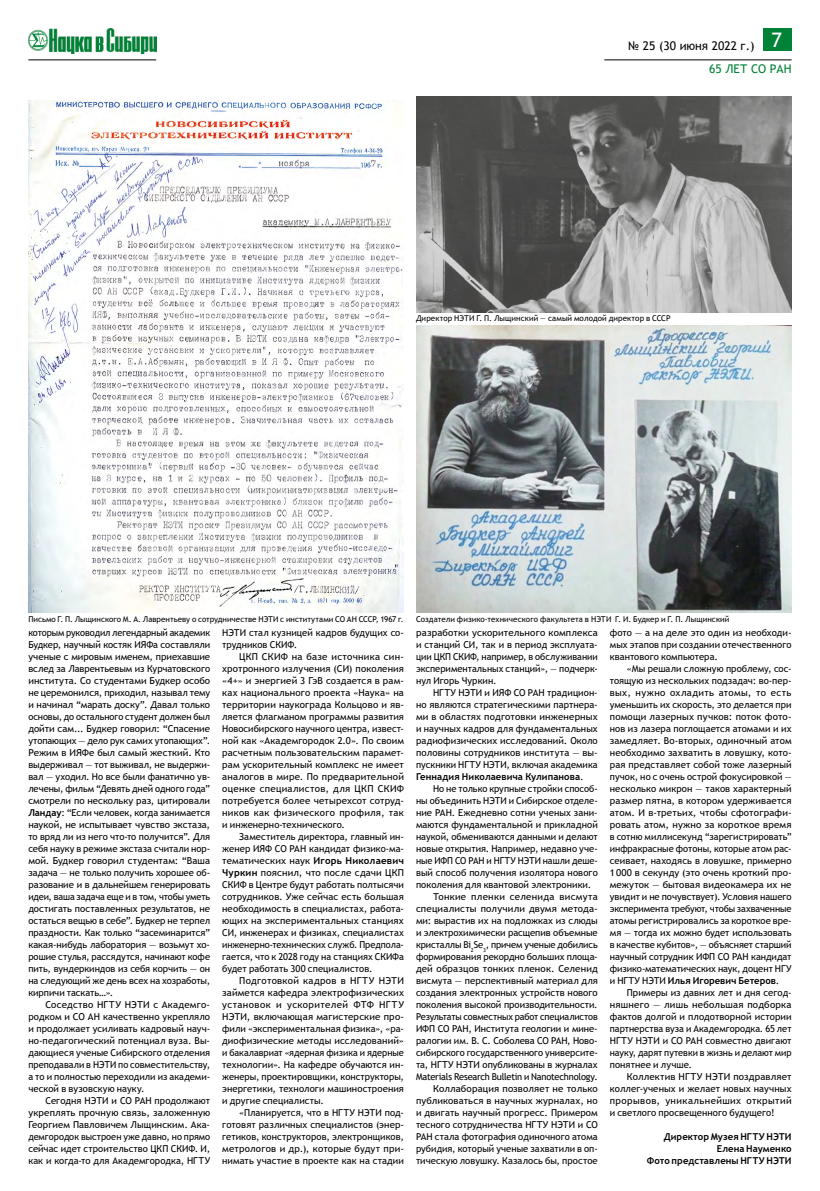
<style>
.page{position:relative;width:820px;height:1191px;background:#fff}
.page>*{position:absolute;margin:0;border:0;box-sizing:border-box;transform-origin:0 0}
.t1{font:12px/22.3px "Trebuchet MS";color:#000}
.t2{font:9.5px/12px "Trebuchet MS";letter-spacing:.005em;color:#000;text-align:justify}
.t3{font:700 9.5px/12px "Trebuchet MS";letter-spacing:.01em;color:#000;text-align:right}
.t4{font:9.5px "Trebuchet MS";letter-spacing:-.025em;color:#000}
.t5{font:9.5px "Trebuchet MS";letter-spacing:-.015em;color:#000}
.t6{font:9.5px "Trebuchet MS";letter-spacing:.03em;color:#000}
.t7{font:8px "Trebuchet MS";letter-spacing:.005em;color:#000}
.s1{color:#008237}
.s2{font-weight:700}
</style>
<div class="page">
<div style="left:762px;top:28px;width:29px;height:23px;background:#008237"></div>
<hr style="left:604px;top:60px;width:187px;height:1px;background:#000">
<img style="left:28px;top:28px;width:128px;height:25px">
<hr style="left:28px;top:60px;width:128px;height:1px;background:#000">
<img style="left:416px;top:325px;width:374px;height:287px">
<img style="left:28px;top:101px;width:376px;height:511px">
<img style="left:416px;top:96px;width:375px;height:216px">
<p class="t1" style="left:709px;top:35px;width:84px;text-indent:-81px">№ 25 (30 июня 2022 г.) <sup>7<br></sup><span class="s1">65 ЛЕТ СО РАН</span></p>
<p class="t7" style="left:416px;top:313px;width:256px">Директор НЭТИ Г. П. Лыщинский — самый молодой директор в СССР</p>
<p class="t7" style="left:28px;top:614px;width:376px">Письмо Г. П. Лыщинского М. А. Лаврентьеву о сотрудничестве НЭТИ с институтами СО АН СССР, 1967 г.</p>
<p class="t7" style="left:416px;top:614px;width:315px">Создатели физико-технического факультета в НЭТИ Г. И. Будкер и Г. П. Лыщинский</p>
<p class="t2" style="left:28px;top:627px;width:183px">которым руководил легендарный академик Будкер, научный костяк ИЯФа составляли ученые с мировым именем, приехавшие вслед за Лаврентьевым из Курчатовского института. Со студентами Будкер особо не церемонился, приходил, называл тему и начинал “марать доску”. Давал только основы, до остального студент должен был дойти сам... Будкер говорил: “Спасение утопающих — дело рук самих утопающих”.<br>Режим в ИЯФе был самый жесткий. Кто выдерживал — тот выживал, не выдержи&shy;вал — уходил. Но все были фанатично ув&shy;лечены, фильм “Девять дней одного года” смотрели по нескольку раз, цитировали <span class="s2">Ландау</span>: “Если человек, когда занимается наукой, не испытывает чувство экстаза, то вряд ли из него что-то получится”. Для себя науку в режиме экстаза считали нор&shy;мой. Будкер говорил студентам: “Ваша задача — не только получить хорошее об&shy;разование и в дальнейшем генерировать идеи, ваша задача еще и в том, чтобы уметь достигать поставленных результатов, не остаться вещью в себе”. Будкер не терпел праздности. Как только “засеминарится” какая-нибудь лаборатория — возьмут хо&shy;рошие стулья, рассядутся, начинают кофе пить, вундеркиндов из себя корчить — он на следующий же день всех на хозработы, кирпичи таскать…».</p>
<p class="t2" style="left:28px;top:999px;width:183px;text-indent:17px">Соседство НГТУ НЭТИ с Академго&shy;родком и СО АН качественно укрепляло и продолжает усиливать кадровый науч&shy;но-педагогический потенциал вуза. Вы&shy;дающиеся ученые Сибирского отделения преподавали в НЭТИ по совместительству, а то и полностью переходили из академи&shy;ческой в вузовскую науку.</p>
<p class="t2" style="left:28px;top:1095px;width:183px;text-indent:17px">Сегодня НЭТИ и СО РАН продолжают укреплять прочную связь, заложенную Георгием Павловичем Лыщинским. Ака&shy;демгородок выстроен уже давно, но прямо сейчас идет строительство ЦКП СКИФ. И, как и когда-то для Академгородка, НГТУ</p>
<p class="t2" style="left:222px;top:627px;width:183px">НЭТИ стал кузницей кадров будущих со&shy;трудников СКИФ.</p>
<p class="t2" style="left:222px;top:651px;width:183px;text-indent:17px">ЦКП СКИФ на базе источника син&shy;хротронного излучения (СИ) поколения «4+» и энергией 3 ГэВ создается в рам&shy;ках национального проекта «Наука» на территории наукограда Кольцово и яв&shy;ляется флагманом программы развития Новосибирского научного центра, извест&shy;ной как «Академгородок 2.0». По своим расчетным пользовательским парамет&shy;рам ускорительный комплекс не имеет аналогов в мире. По предварительной оценке специалистов, для ЦКП СКИФ потребуется более четырехсот сотруд&shy;ников как физического профиля, так и инженерно-технического.</p>
<p class="t2" style="left:222px;top:831px;width:183px;text-indent:17px">Заместитель директора, главный ин&shy;женер ИЯФ СО РАН кандидат физико-ма&shy;тематических наук <span class="s2">Игорь Николаевич Чуркин</span> пояснил, что после сдачи ЦКП СКИФ в Центре будут работать полтысячи сотрудников. Уже сейчас есть большая необходимость в специалистах, работа&shy;ющих на экспериментальных станциях СИ, инженерах и физиках, специалистах инженерно-технических служб. Предпола&shy;гается, что к 2028 году на станциях СКИФа будет работать 300 специалистов.</p>
<p class="t2" style="left:222px;top:975px;width:183px;text-indent:17px">Подготовкой кадров в НГТУ НЭТИ займется кафедра электрофизических установок и ускорителей ФТФ НГТУ НЭТИ, включающая магистерские про&shy;фили «экспериментальная физика», «ра&shy;диофизические методы исследований» и бакалавриат «ядерная физика и ядерные технологии». На кафедре обучаются ин&shy;женеры, проектировщики, конструкторы, энергетики, технологи машиностроения и другие специалисты.</p>
<p class="t2" style="left:222px;top:1107px;width:183px;text-indent:17px">«Планируется, что в НГТУ НЭТИ под&shy;готовят различных специалистов (энер&shy;гетиков, конструкторов, электронщиков, метрологов и др.), которые будут при&shy;нимать участие в проекте как на стадии</p>
<p class="t2" style="left:416px;top:627px;width:183px">разработки ускорительного комплекса и станций СИ, так и в период эксплуата&shy;ции ЦКП СКИФ, например, в обслуживании экспериментальных станций», — подчерк&shy;нул Игорь Чуркин.</p>
<p class="t2" style="left:416px;top:687px;width:183px;text-indent:17px">НГТУ НЭТИ и ИЯФ СО РАН традицион&shy;но являются стратегическими партнера&shy;ми в областях подготовки инженерных и научных кадров для фундаментальных радиофизических исследований. Около половины сотрудников института — вы&shy;пускники НГТУ НЭТИ, включая академика <span class="s2">Геннадия Николаевича Кулипанова</span>.</p>
<p class="t2" style="left:433px;top:783px;width:166px">Но не только крупные стройки способ-</p>
<p class="t2" style="left:416px;top:795px;width:183px">ны объединить НЭТИ и Сибирское отделе-</p>
<p class="t2" style="left:416px;top:807px;width:183px">ние РАН. Ежедневно сотни ученых зани-</p>
<p class="t2" style="left:416px;top:819px;width:183px">маются фундаментальной и прикладной</p>
<p class="t2" style="left:416px;top:831px;width:183px">наукой, обмениваются данными и делают</p>
<p class="t2" style="left:416px;top:843px;width:183px">новые открытия. Например, недавно уче-</p>
<p class="t2" style="left:416px;top:855px;width:183px">ные ИФП СО РАН и НГТУ НЭТИ нашли деше-</p>
<p class="t2" style="left:416px;top:867px;width:183px">вый способ получения изолятора нового</p>
<p class="t2" style="left:416px;top:879px;width:177px">поколения для квантовой электроники.</p>
<p class="t6" style="left:433px;top:891px;width:166px">Тонкие пленки селенида висмута</p>
<p class="t2" style="left:416px;top:903px;width:183px">специалисты получили двумя метода-</p>
<p class="t2" style="left:416px;top:915px;width:183px">ми: вырастив их на подложках из слюды</p>
<p class="t2" style="left:416px;top:927px;width:183px">и электрохимически расщепив объемные</p>
<p class="t2" style="left:416px;top:939px;width:183px">кристаллы Bi<sub>2</sub>Se<sub>3</sub>, причем ученые добились</p>
<p class="t2" style="left:416px;top:951px;width:183px">формирования рекордно больших площа-</p>
<p class="t2" style="left:416px;top:963px;width:183px">дей образцов тонких пленок. Селенид</p>
<p class="t2" style="left:416px;top:975px;width:183px">висмута — перспективный материал для</p>
<p class="t2" style="left:416px;top:987px;width:183px">создания электронных устройств нового</p>
<p class="t2" style="left:416px;top:999px;width:183px">поколения высокой производительности.</p>
<p class="t5" style="left:416px;top:1011px;width:183px">Результаты совместных работ специалистов</p>
<p class="t2" style="left:416px;top:1023px;width:183px">ИФП СО РАН, Института геологии и мине-</p>
<p class="t2" style="left:416px;top:1035px;width:183px">ралогии им. В. С. Соболева СО РАН, Ново-</p>
<p class="t2" style="left:416px;top:1047px;width:183px">сибирского государственного университе-</p>
<p class="t2" style="left:416px;top:1059px;width:183px">та, НГТУ НЭТИ опубликованы в журналах</p>
<p class="t4" style="left:416px;top:1071px;width:183px">Materials Research Bulletin и Nanotechnology.</p>
<p class="t2" style="left:433px;top:1083px;width:166px">Коллаборация позволяет не только</p>
<p class="t2" style="left:416px;top:1095px;width:183px">публиковаться в научных журналах, но</p>
<p class="t2" style="left:416px;top:1107px;width:183px">и двигать научный прогресс. Примером</p>
<p class="t2" style="left:416px;top:1119px;width:183px">тесного сотрудничества НГТУ НЭТИ и СО</p>
<p class="t2" style="left:416px;top:1131px;width:183px">РАН стала фотография одиночного атома</p>
<p class="t2" style="left:416px;top:1143px;width:183px">рубидия, который ученые захватили в оп-</p>
<p class="t2" style="left:416px;top:1155px;width:183px">тическую ловушку. Казалось бы, простое</p>
<p class="t2" style="left:609px;top:627px;width:183px">фото — а на деле это один из необходи&shy;мых этапов при создании отечественного квантового компьютера.</p>
<p class="t2" style="left:609px;top:663px;width:183px;text-indent:17px">«Мы решали сложную проблему, сос&shy;тоящую из нескольких подзадач: во-пер&shy;вых, нужно охладить атомы, то есть уменьшить их скорость, это делается при помощи лазерных пучков: поток фото&shy;нов из лазера поглощается атомами и их замедляет. Во-вторых, одиночный атом необходимо захватить в ловушку, кото&shy;рая представляет собой тоже лазерный пучок, но с очень острой фокусировкой — несколько микрон — таков характерный размер пятна, в котором удерживается атом. И в-третьих, чтобы сфотографи&shy;ровать атом, нужно за короткое время в сотню миллисекунд “зарегистрировать” инфракрасные фотоны, которые атом рас&shy;сеивает, находясь в ловушке, примерно 1000 в секунду (это очень кроткий про&shy;межуток — бытовая видеокамера их не увидит и не почувствует). Условия нашего эксперимента требуют, чтобы захваченные атомы регистрировались за короткое вре&shy;мя — тогда их можно будет использовать в качестве кубитов», — объясняет старший научный сотрудник ИФП СО РАН кандидат физико-математических наук, доцент НГУ и НГТУ НЭТИ <span class="s2">Илья Игоревич Бетеров</span>.</p>
<p class="t2" style="left:609px;top:987px;width:183px;text-indent:17px">Примеры из давних лет и дня сегод&shy;няшнего — лишь небольшая подборка фактов долгой и плодотворной истории партнерства вуза и Академгородка. 65 лет НГТУ НЭТИ и СО РАН совместно двигают науку, дарят путевки в жизнь и делают мир понятнее и лучше.</p>
<p class="t2" style="left:609px;top:1071px;width:183px;text-indent:17px">Коллектив НГТУ НЭТИ поздравляет коллег-ученых и желает новых научных прорывов, уникальнейших открытий и светлого просвещенного будущего!</p>
<p class="t3" style="left:646px;top:1131px;width:146px">Директор Музея НГТУ НЭТИ<br>Елена Науменко<br>Фото представлены НГТУ НЭТИ</p>
</div>
